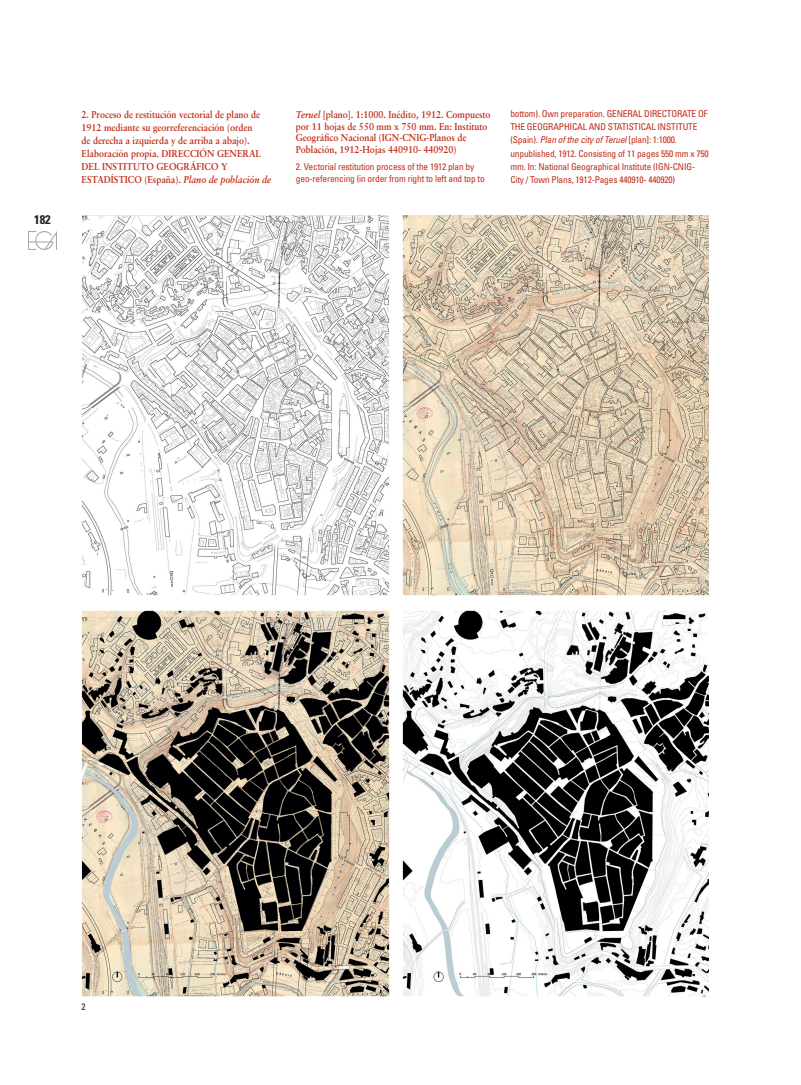
<style>
.page{position:relative;width:801px;height:1085px;background:#fff}
.page>*{position:absolute;margin:0;border:0;box-sizing:border-box;transform-origin:0 0}
.t1{font:700 condensed 12.5px "Univers";color:#231f20}
.t2{font:700 10px/13px "Sabon";color:#c02d19;scale:.9 1}
.t3{font:italic 700 10px "Sabon";color:#c02d19;scale:.9 1}
.t4{font:condensed 9.38px/13px "Univers";letter-spacing:-.015em;color:#c02d19}
.PIES_DE_FOTO_INGLES{font:condensed 9.38px "Univers";color:#231f20}
.s1{font-style:normal}
.s2{font-style:italic}
</style>
<div class="page">
<img style="left:29px;top:231px;width:27px;height:18px">
<img style="left:81px;top:215px;width:628px;height:781px">
<p class="t1" style="left:34px;top:212px;width:18px">182</p>
<p class="t2" style="left:81px;top:107px;width:200px">2. Proceso de restitución vectorial de plano de 1912 mediante su georreferenciación (orden de derecha a izquierda y de arriba a abajo).<br>Elaboración propia. DIRECCI</p>
<p class="t2" style="left:200px;top:146px;width:28px">ÓN GENERAL</p>
<p class="t2" style="left:81px;top:159px;width:8px">DEL</p>
<p class="t2" style="left:102px;top:159px;width:8px">INSTITUTO</p>
<p class="t2" style="left:156px;top:159px;width:9px">GEOGR</p>
<p class="t2" style="left:190px;top:159px;width:15px">ÁFICO</p>
<p class="t2" style="left:221px;top:159px;width:8px">Y</p>
<p class="t2" style="left:81px;top:172px;width:8px">ESTAD</p>
<p class="t2" style="left:111px;top:172px;width:11px">ÍSTICO</p>
<p class="t3" style="left:144px;top:173px;width:142px"><span class="s1">(España).</span> Plano de población de</p>
<p class="t2" style="left:296px;top:108px;width:218px;line-height:11.9px"><span class="s2">Teruel</span> [plano]. 1:1000. Inédito, 1912. Compuesto por 11 hojas de 550 mm x 750 mm. En: Instituto<br>Geográfico Nacional (IGN-CNIG</p>
<p class="t2" style="left:296px;top:132px;width:191px;line-height:11.9px;text-indent:130px">-Planos de<br>Población, 1912-Hojas 440910- 440920)</p>
<p class="t4" style="left:296px;top:161px;width:190px;line-height:11.9px">2. Vectorial restitution process of the 1912 plan by geo-referencing (in order from right to left and top to</p>
<p class="t4" style="left:510px;top:107px;width:200px">bottom). Own preparation. GENERAL DIRECTORATE OF THE GEOGRAPHICAL AND STATISTICAL INSTITUTE (Spain). <span class="s2">Plan of the city of Teruel</span> [plan]: 1:1000. unpublished, 1912. Consisting of 11 pages 550 mm x 750 mm. In: National Geographical Institute (IGN-CNIG-City / Town Plans, 1912-Pages 440910- 440920)</p>
<p class="PIES_DE_FOTO_INGLES" style="left:81px;top:1000px;width:6px">2</p>
</div>
